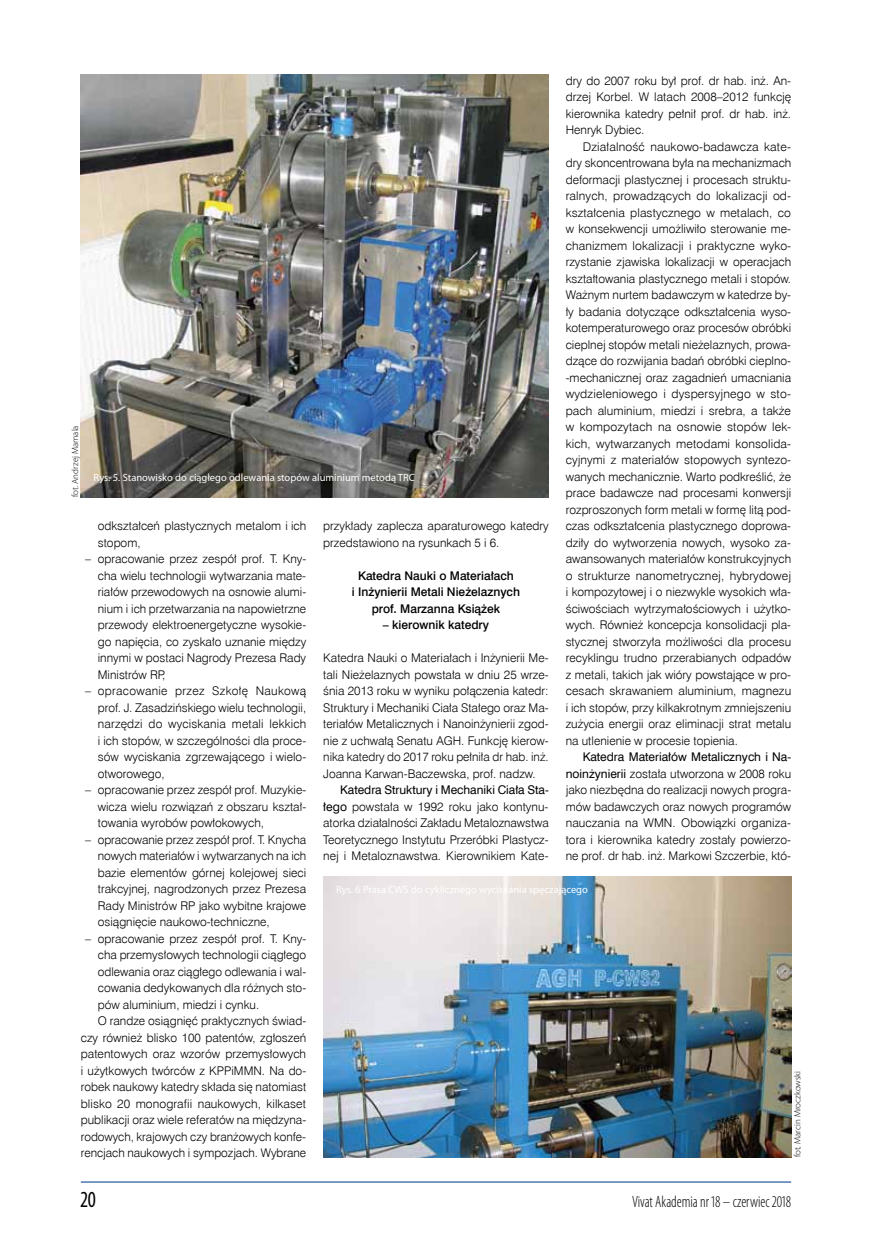
<style>
.page{position:relative;width:872px;height:1242px;background:#fff}
.page>*{position:absolute;margin:0;border:0;box-sizing:border-box;transform-origin:0 0}
.t1{font:condensed 23.1px "Myriad Pro";color:#000;scale:.91 1}
.t2{font:300 condensed 16.5px "Myriad Pro";color:#000;scale:.91 1}
.t3{font:12px/16.5px "Swis 721 Lt EU";color:#000;text-align:justify}
.t4{font:12px/16.5px "Swis 721 Md EU";color:#000;text-align:center}
.t5{font:12px "Swis 721 EU";color:#000}
.t6{font:10.5px "Myriad Pro";color:#fff}
.t7{font:300 9px "Myriad Pro";color:#000}
.s1{font-family:"Swis 721 EU"}
</style>
<div class="page">
<hr style="left:81px;top:1181px;width:710px;height:1px;background:#024189">
<img style="left:81px;top:75px;width:468px;height:422px">
<img style="left:323px;top:877px;width:468px;height:280px">
<p class="t7" style="left:70px;top:497px;width:73px;rotate:-90deg">fot. Andrzej Mamala</p>
<p class="t6" style="left:94px;top:471px;width:323px">Rys. 5. Stanowisko do ciągłego odlewania stopów aluminium metodą TRC</p>
<p class="t3" style="left:98px;top:518px;width:210px">odkształceń plastycznych metalom i ich stopom,</p>
<p class="t3" style="left:98px;top:551px;width:210px;text-indent:-13px">– opracowanie przez zespół prof. T. Kny&shy;cha wielu technologii wytwarzania mate&shy;riałów przewodowych na osnowie alumi&shy;nium i ich przetwarzania na napowietrzne przewody elektroenergetyczne wysokie&shy;go napięcia, co zyskało uznanie między innymi w postaci Nagrody Prezesa Rady Ministrów RP,</p>
<p class="t3" style="left:98px;top:683px;width:210px;text-indent:-13px">– opracowanie przez Szkołę Naukową prof. J. Zasadzińskiego wielu technologii, narzędzi do wyciskania metali lekkich i ich stopów, w szczególności dla proce&shy;sów wyciskania zgrzewającego i wielo&shy;otworowego,</p>
<p class="t3" style="left:98px;top:782px;width:210px;text-indent:-13px">– opracowanie przez zespół prof. Muzykie&shy;wicza wielu rozwiązań z obszaru kształ&shy;towania wyrobów powłokowych,</p>
<p class="t3" style="left:98px;top:831px;width:210px;text-indent:-13px">– opracowanie przez zespół prof. T. Knycha nowych materiałów i wytwarzanych na ich bazie elementów górnej kolejowej sieci trakcyjnej, nagrodzonych przez Prezesa Rady Ministrów RP jako wybitne krajowe osiągnięcie naukowo-techniczne,</p>
<p class="t3" style="left:85px;top:930px;width:223px">– opracowanie przez zespół prof. T. Kny-</p>
<p class="t3" style="left:98px;top:947px;width:210px">cha przemysłowych technologii ciągłego</p>
<p class="t3" style="left:98px;top:963px;width:210px">odlewania oraz ciągłego odlewania i wal-</p>
<p class="t3" style="left:98px;top:980px;width:210px">cowania dedykowanych dla różnych sto-</p>
<p class="t3" style="left:98px;top:996px;width:163px">pów aluminium, miedzi i cynku.</p>
<p class="t3" style="left:98px;top:1013px;width:210px">O randze osiągnięć praktycznych świad-</p>
<p class="t3" style="left:81px;top:1029px;width:227px">czy również blisko 100 patentów, zgłoszeń</p>
<p class="t3" style="left:81px;top:1046px;width:227px">patentowych oraz wzorów przemysłowych</p>
<p class="t3" style="left:81px;top:1062px;width:227px">i użytkowych twórców z KPPiMMN. Na do-</p>
<p class="t3" style="left:81px;top:1079px;width:227px">robek naukowy katedry składa się natomiast</p>
<p class="t3" style="left:81px;top:1095px;width:227px">blisko 20 monografii naukowych, kilkaset</p>
<p class="t3" style="left:81px;top:1112px;width:227px">publikacji oraz wiele referatów na międzyna-</p>
<p class="t3" style="left:81px;top:1128px;width:227px">rodowych, krajowych czy branżowych konfe-</p>
<p class="t3" style="left:81px;top:1145px;width:227px">rencjach naukowych i sympozjach. Wybrane</p>
<p class="t3" style="left:323px;top:518px;width:227px">przykłady zaplecza aparaturowego katedry przedstawiono na rysunkach 5 i 6.</p>
<p class="t4" style="left:352px;top:568px;width:170px">Katedra Nauki o Materiałach<br>i Inżynierii Metali Nieżelaznych prof. Marzanna Książek</p>
<p class="t4" style="left:383px;top:617px;width:108px">– kierownik katedry</p>
<p class="t3" style="left:323px;top:650px;width:227px">Katedra Nauki o Materiałach i Inżynierii Me&shy;tali Nieżelaznych powstała w dniu 25 wrze&shy;śnia 2013 roku w wyniku połączenia katedr:<br>Struktury i Mechaniki Ciała Stałego oraz Ma&shy;teriałów Metalicznych i Nanoinżynierii zgod&shy;nie z uchwałą Senatu AGH. Funkcję kierow&shy;nika katedry do 2017 roku pełniła dr hab. inż.<br>Joanna Karwan-Baczewska, prof. nadzw.</p>
<p class="t5" style="left:340px;top:782px;width:210px">Katedra Struktury i Mechaniki Ciała Sta-</p>
<p class="t3" style="left:323px;top:798px;width:227px"><span class="s1">łego</span> powstała w 1992 roku jako kontynu&shy;atorka działalności Zakładu Metaloznawstwa Teoretycznego Instytutu Przeróbki Plastycz&shy;nej i Metaloznawstwa. Kierownikiem Kate-</p>
<p class="t3" style="left:566px;top:72px;width:227px">dry do 2007 roku był prof. dr hab. inż. An&shy;drzej Korbel. W latach 2008–2012 funkcję kierownika katedry pełnił prof. dr hab. inż.<br>Henryk Dybiec.</p>
<p class="t3" style="left:566px;top:138px;width:227px;text-indent:17px">Działalność naukowo-badawcza kate&shy;dry skoncentrowana była na mechanizmach deformacji plastycznej i procesach struktu&shy;ralnych, prowadzących do lokalizacji od&shy;kształcenia plastycznego w metalach, co w konsekwencji umożliwiło sterowanie me&shy;chanizmem lokalizacji i praktyczne wyko&shy;rzystanie zjawiska lokalizacji w operacjach kształtowania plastycznego metali i stopów.<br>Ważnym nurtem badawczym w katedrze by&shy;ły badania dotyczące odkształcenia wyso&shy;kotemperaturowego oraz procesów obróbki cieplnej stopów metali nieżelaznych, prowa&shy;dzące do rozwijania badań obróbki cieplno--mechanicznej oraz zagadnień umacniania wydzieleniowego i dyspersyjnego w sto&shy;pach aluminium, miedzi i srebra, a także w kompozytach na osnowie stopów lek&shy;kich, wytwarzanych metodami konsolida&shy;cyjnymi z materiałów stopowych syntezo&shy;wanych mechanicznie. Warto podkreślić, że prace badawcze nad procesami konwersji rozproszonych form metali w formę litą pod&shy;czas odkształcenia plastycznego doprowa&shy;dziły do wytworzenia nowych, wysoko za&shy;awansowanych materiałów konstrukcyjnych o strukturze nanometrycznej, hybrydowej i kompozytowej i o niezwykle wysokich wła&shy;ściwościach wytrzymałościowych i użytko&shy;wych. Również koncepcja konsolidacji pla&shy;stycznej stworzyła możliwości dla procesu recyklingu trudno przerabianych odpadów z metali, takich jak wióry powstające w pro&shy;cesach skrawaniem aluminium, magnezu i ich stopów, przy kilkakrotnym zmniejszeniu zużycia energii oraz eliminacji strat metalu na utlenienie w procesie topienia.</p>
<p class="t5" style="left:583px;top:749px;width:210px">Katedra Materiałów Metalicznych i Na-</p>
<p class="t3" style="left:566px;top:765px;width:227px"><span class="s1">noinżynierii</span> została utworzona w 2008 roku jako niezbędna do realizacji nowych progra&shy;mów badawczych oraz nowych programów nauczania na WMN. Obowiązki organiza&shy;tora i kierownika katedry zostały powierzo&shy;ne prof. dr hab. inż. Markowi Szczerbie, któ-</p>
<p class="t7" style="left:792px;top:1157px;width:88px;rotate:-90deg">fot. Marcin Mroczkowski</p>
<h1 class="t1" style="left:81px;top:1185px;width:18px">20</h1>
<h2 class="t2" style="left:632px;top:1192px;width:176px">Vivat Akademia nr 18 – czerwiec 2018</h2>
</div>
